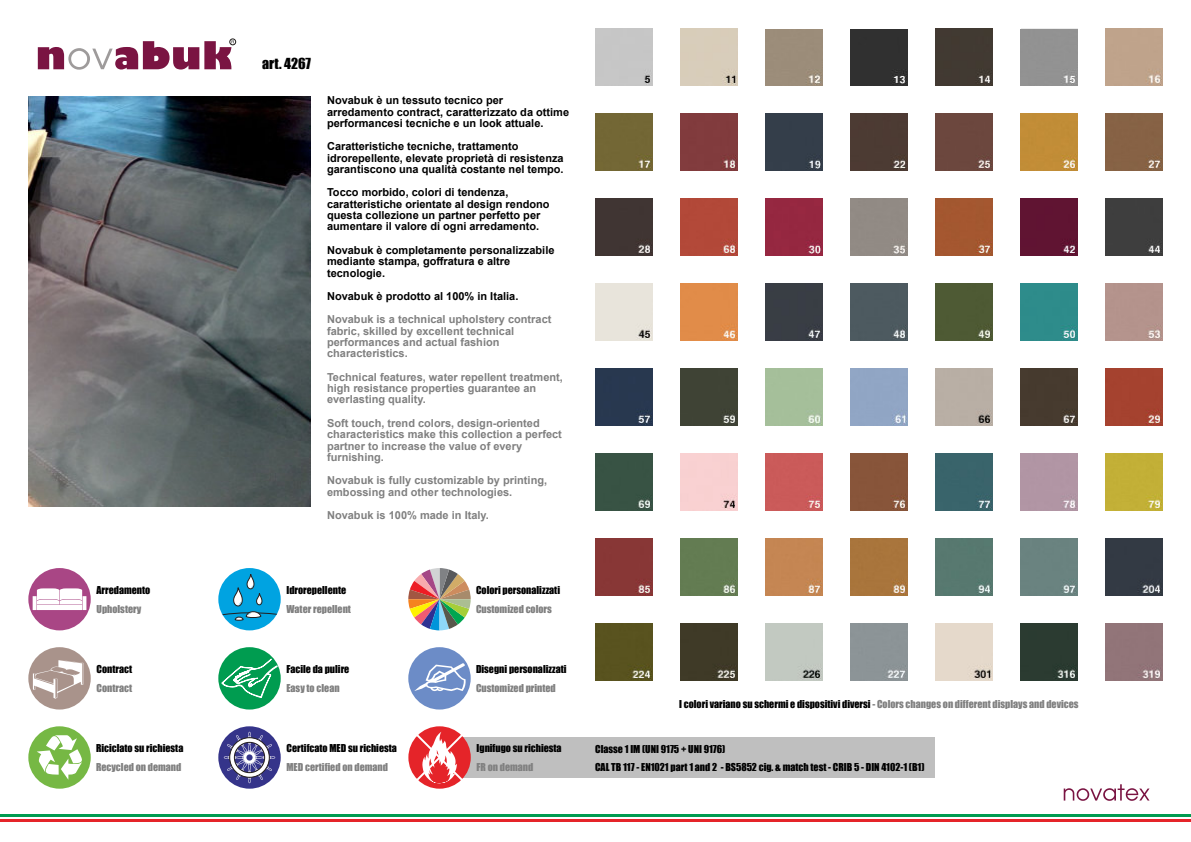
<style>
.page{position:relative;width:1191px;height:842px;background:#fff}
.page>*{position:absolute;margin:0;border:0;box-sizing:border-box;transform-origin:0 0}
.t1{font:14px "Impact";color:#000}
.t2{font:700 11px/11.4px "Arial";color:#000}
.t3{font:700 11px/11.4px "Arial";color:#808080}
.t4{font:10px "Impact";color:#000}
.t5{font:10px "Impact";color:#808080}
.s1{color:#000}
</style>
<div class="page">
<div style="left:451px;top:737px;width:484px;height:41px;background:#bfbfbf"></div>
<hr style="left:0;top:814px;width:1191px;height:2px;background:#009c50">
<hr style="left:0;top:819px;width:1191px;height:3px;background:#e52429">
<svg style="left:1063px;top:784px;width:86px;height:17px"></svg>
<svg style="left:38px;top:41px;width:196px;height:29px"></svg>
<div style="left:229px;top:39px;width:7px;height:6px;border:1px solid #1e1c1a;border-radius:50%"></div>
<div style="left:28px;top:568px;width:63px;height:62px;background:#a94685;border-radius:50%"></div>
<div style="left:37px;top:605px;width:45px;height:5px;background:#fff"></div>
<svg style="left:33px;top:596px;width:4px;height:14px"></svg>
<hr style="left:83px;top:596px;width:3px;height:14px;background:#fff">
<svg style="left:37px;top:588px;width:45px;height:16px"></svg>
<div style="left:28px;top:647px;width:63px;height:62px;background:#a9938b;border-radius:50%"></div>
<svg style="left:33px;top:660px;width:51px;height:39px"></svg>
<div style="left:408px;top:726px;width:63px;height:63px;background:#e52429;border-radius:50%"></div>
<svg style="left:415px;top:732px;width:49px;height:51px"></svg>
<div style="left:218px;top:568px;width:63px;height:62px;background:#00a3e1;border-radius:50%"></div>
<svg style="left:222px;top:574px;width:55px;height:46px"></svg>
<div style="left:218px;top:647px;width:63px;height:62px;background:#009c50;border-radius:50%"></div>
<svg style="left:221px;top:650px;width:57px;height:48px"></svg>
<div style="left:218px;top:726px;width:63px;height:63px;background:#35348a;border-radius:50%"></div>
<svg style="left:224px;top:732px;width:51px;height:51px"></svg>
<svg style="left:246px;top:754px;width:7px;height:7px"></svg>
<svg style="left:408px;top:568px;width:63px;height:62px"></svg>
<div style="left:408px;top:647px;width:63px;height:62px;background:#6c8cc7;border-radius:50%"></div>
<svg style="left:414px;top:663px;width:51px;height:28px"></svg>
<div style="left:28px;top:726px;width:63px;height:63px;background:#76b844;border-radius:50%"></div>
<svg style="left:37px;top:735px;width:45px;height:45px"></svg>
<img style="left:28px;top:96px;width:283px;height:410px">
<div style="left:595px;top:28px;width:57px;height:57px;background:#c6c6c6"></div>
<div style="left:680px;top:28px;width:57px;height:57px;background:#d8cdba"></div>
<div style="left:765px;top:29px;width:57px;height:57px;background:#9c8d7a"></div>
<div style="left:850px;top:29px;width:57px;height:57px;background:#303030"></div>
<div style="left:935px;top:28px;width:57px;height:57px;background:#413a32"></div>
<div style="left:1020px;top:29px;width:57px;height:57px;background:#929292"></div>
<div style="left:1106px;top:28px;width:56px;height:57px;background:#bfa38b"></div>
<div style="left:595px;top:113px;width:57px;height:57px;background:#736735"></div>
<div style="left:680px;top:113px;width:57px;height:57px;background:#813b3d"></div>
<div style="left:765px;top:113px;width:57px;height:57px;background:#343e4a"></div>
<div style="left:850px;top:113px;width:57px;height:57px;background:#4c3b33"></div>
<div style="left:935px;top:113px;width:57px;height:57px;background:#6c473e"></div>
<div style="left:1020px;top:113px;width:57px;height:57px;background:#c18d37"></div>
<div style="left:1106px;top:113px;width:56px;height:57px;background:#876245"></div>
<div style="left:595px;top:198px;width:57px;height:57px;background:#403533"></div>
<div style="left:680px;top:198px;width:57px;height:57px;background:#b34939"></div>
<div style="left:765px;top:198px;width:57px;height:57px;background:#952740"></div>
<div style="left:850px;top:198px;width:57px;height:57px;background:#918a84"></div>
<div style="left:935px;top:198px;width:57px;height:57px;background:#a45730"></div>
<div style="left:1020px;top:198px;width:57px;height:57px;background:#601432"></div>
<div style="left:1106px;top:198px;width:56px;height:57px;background:#3e3e3e"></div>
<div style="left:595px;top:283px;width:57px;height:57px;background:#e8e4db"></div>
<div style="left:680px;top:283px;width:57px;height:57px;background:#e18c49"></div>
<div style="left:765px;top:283px;width:57px;height:57px;background:#393e44"></div>
<div style="left:850px;top:283px;width:57px;height:57px;background:#4d5a60"></div>
<div style="left:935px;top:283px;width:57px;height:57px;background:#4e5a34"></div>
<div style="left:1020px;top:283px;width:57px;height:57px;background:#2e8c8b"></div>
<div style="left:1106px;top:283px;width:56px;height:57px;background:#b4938c"></div>
<div style="left:595px;top:369px;width:57px;height:56px;background:#28384f"></div>
<div style="left:680px;top:369px;width:57px;height:56px;background:#3f4335"></div>
<div style="left:765px;top:369px;width:57px;height:56px;background:#a5bf9a"></div>
<div style="left:850px;top:369px;width:57px;height:56px;background:#90a5c4"></div>
<div style="left:935px;top:369px;width:57px;height:56px;background:#b9afa5"></div>
<div style="left:1020px;top:369px;width:57px;height:56px;background:#463a2e"></div>
<div style="left:1106px;top:369px;width:56px;height:56px;background:#a5422f"></div>
<div style="left:595px;top:454px;width:57px;height:56px;background:#385344"></div>
<div style="left:680px;top:454px;width:57px;height:56px;background:#f9d1d1"></div>
<div style="left:765px;top:454px;width:57px;height:56px;background:#cb5a5a"></div>
<div style="left:850px;top:454px;width:57px;height:56px;background:#88553a"></div>
<div style="left:935px;top:454px;width:57px;height:56px;background:#39646b"></div>
<div style="left:1020px;top:454px;width:57px;height:56px;background:#b195a4"></div>
<div style="left:1106px;top:454px;width:56px;height:56px;background:#c3b037"></div>
<div style="left:595px;top:539px;width:57px;height:56px;background:#883736"></div>
<div style="left:680px;top:539px;width:57px;height:56px;background:#637c52"></div>
<div style="left:765px;top:539px;width:57px;height:56px;background:#c58653"></div>
<div style="left:850px;top:539px;width:57px;height:56px;background:#a9753c"></div>
<div style="left:935px;top:539px;width:57px;height:56px;background:#57796f"></div>
<div style="left:1020px;top:539px;width:57px;height:56px;background:#6a8380"></div>
<div style="left:1106px;top:539px;width:56px;height:56px;background:#333a44"></div>
<div style="left:595px;top:624px;width:57px;height:56px;background:#59531f"></div>
<div style="left:680px;top:624px;width:57px;height:56px;background:#3f3a27"></div>
<div style="left:765px;top:624px;width:57px;height:56px;background:#c2c9c1"></div>
<div style="left:850px;top:624px;width:57px;height:56px;background:#8c9497"></div>
<div style="left:935px;top:624px;width:57px;height:56px;background:#e5d9cb"></div>
<div style="left:1020px;top:624px;width:57px;height:56px;background:#2b3b31"></div>
<div style="left:1106px;top:624px;width:56px;height:56px;background:#927579"></div>
<p class="t1" style="left:262px;top:58px;width:50px">art. 4267</p>
<p class="t2" style="left:327px;top:96px;width:244px">Novabuk è un tessuto tecnico per arredamento contract, caratterizzato da ottime performancesi tecniche e un look attuale.</p>
<p class="t2" style="left:327px;top:142px;width:238px">Caratteristiche tecniche, trattamento idrorepellente, elevate proprietà di resistenza garantiscono una qualità costante nel tempo.</p>
<p class="t2" style="left:327px;top:188px;width:224px">Tocco morbido, colori di tendenza, caratteristiche orientate al design rendono questa collezione un partner perfetto per aumentare il valore di ogni arredamento.</p>
<p class="t2" style="left:327px;top:245px;width:229px">Novabuk è completamente personalizzabile mediante stampa, goffratura e altre tecnologie.</p>
<p class="t2" style="left:327px;top:291px;width:193px">Novabuk è prodotto al 100% in Italia.</p>
<p class="t3" style="left:327px;top:315px;width:226px">Novabuk is a technical upholstery contract fabric, skilled by excellent technical performances and actual fashion characteristics.</p>
<p class="t3" style="left:327px;top:372px;width:237px">Technical features, water repellent treatment, high resistance properties guarantee an everlasting quality.</p>
<p class="t3" style="left:327px;top:418px;width:236px">Soft touch, trend colors, design-oriented characteristics make this collection a perfect partner to increase the value of every furnishing.</p>
<p class="t3" style="left:327px;top:476px;width:222px">Novabuk is fully customizable by printing, embossing and other technologies.</p>
<p class="t3" style="left:327px;top:510px;width:163px">Novabuk is 100% made in Italy.</p>
<p class="t4" style="left:97px;top:586px;width:55px">Arredamento</p>
<p class="t4" style="left:286px;top:586px;width:61px">Idrorepellente</p>
<p class="t4" style="left:476px;top:586px;width:86px">Colori personalizzati</p>
<p class="t5" style="left:97px;top:605px;width:46px">Upholstery</p>
<p class="t5" style="left:286px;top:605px;width:66px">Water repellent</p>
<p class="t5" style="left:476px;top:605px;width:77px">Customized colors</p>
<p class="t4" style="left:97px;top:665px;width:37px">Contract</p>
<p class="t4" style="left:286px;top:665px;width:64px">Facile da pulire</p>
<p class="t4" style="left:476px;top:665px;width:92px">Disegni personalizzati</p>
<p class="t5" style="left:97px;top:684px;width:37px">Contract</p>
<p class="t5" style="left:286px;top:684px;width:55px">Easy to clean</p>
<p class="t5" style="left:476px;top:684px;width:81px">Customized printed</p>
<p class="t4" style="left:96px;top:744px;width:89px">Riciclato su richiesta</p>
<p class="t4" style="left:286px;top:744px;width:112px">Certifcato MED su richiesta</p>
<p class="t4" style="left:476px;top:744px;width:87px">Ignifugo su richiesta</p>
<p class="t5" style="left:96px;top:763px;width:87px">Recycled on demand</p>
<p class="t5" style="left:286px;top:763px;width:103px">MED certified on demand</p>
<p class="t5" style="left:476px;top:763px;width:58px">FR on demand</p>
<p class="t5" style="left:679px;top:700px;width:401px"><span class="s1">I colori variano su schermi e dispositivi diversi</span> - Colors changes on different displays and devices</p>
<p class="t4" style="left:595px;top:745px;width:132px">Classe 1 IM (UNI 9175 + UNI 9176)</p>
<p class="t4" style="left:595px;top:763px;width:331px">CAL TB 117 - EN1021 part 1 and 2 - BS5852 cig. &amp; match test - CRIB 5 - DIN 4102-1 (B1)</p>
</div>
